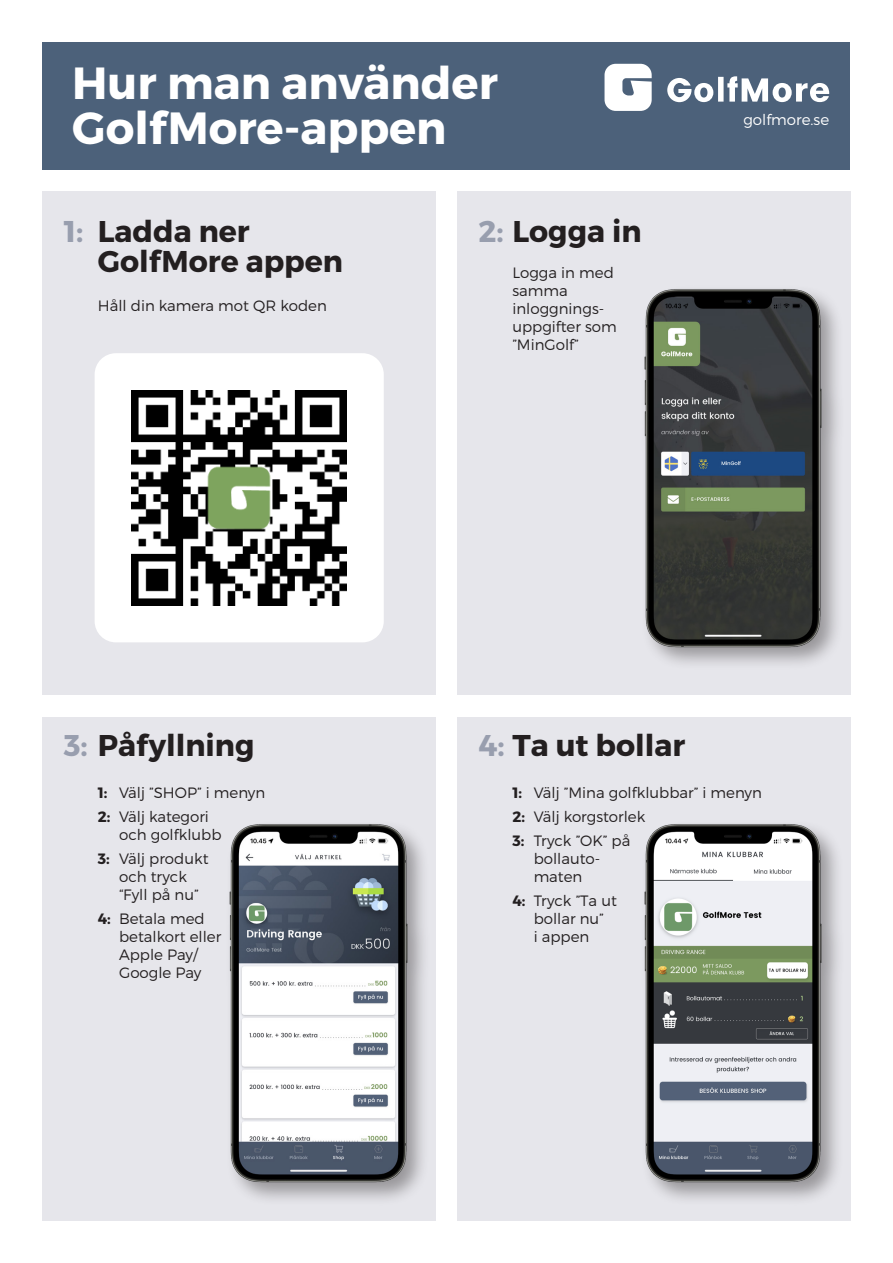
<style>
.page{position:relative;width:893px;height:1263px;background:#fff}
.page>*{position:absolute;margin:0;border:0;box-sizing:border-box;transform-origin:0 0}
.t1{font:700 45px "Montserrat";color:#fff}
.t2{font:700 30px "Montserrat";color:#231f20}
.t3{font:300 15px/18px "Montserrat";color:#231f20}
.t4{font:300 15px "Montserrat";color:#fff}
.s1{color:#989eae}
.s2{font-weight:700}
</style>
<div class="page">
<div style="left:43px;top:191px;width:393px;height:504px;background:#e6e6eb"></div>
<div style="left:457px;top:191px;width:393px;height:504px;background:#e6e6eb"></div>
<div style="left:43px;top:716px;width:393px;height:504px;background:#e6e6eb"></div>
<div style="left:457px;top:716px;width:393px;height:504px;background:#e6e6eb"></div>
<div style="left:43px;top:43px;width:807px;height:127px;background:#4c617a"></div>
<div style="left:95px;top:353px;width:289px;height:289px;background:#fff;border-radius:21px"></div>
<img style="left:132px;top:390px;width:215px;height:215px">
<img style="left:644px;top:289px;width:193px;height:374px">
<img style="left:644px;top:824px;width:193px;height:375px">
<img style="left:229px;top:824px;width:193px;height:374px">
<svg style="left:604px;top:64px;width:48px;height:47px"></svg>
<svg style="left:667px;top:76px;width:162px;height:26px"></svg>
<p class="t1" style="left:72px;top:55px;width:427px">Hur man använder</p>
<p class="t1" style="left:72px;top:100px;width:376px">GolfMore-appen</p>
<p class="t2" style="left:64px;top:212px;width:187px"><span class="s1">1:</span> Ladda ner</p>
<p class="t2" style="left:98px;top:242px;width:247px">GolfMore appen</p>
<p class="t3" style="left:98px;top:296px;width:231px">Håll din kamera mot QR koden</p>
<p class="t2" style="left:478px;top:212px;width:165px"><span class="s1">2:</span> Logga in</p>
<p class="t3" style="left:512px;top:263px;width:106px">Logga in med samma inloggnings&shy;uppgifter som ”MinGolf”</p>
<p class="t4" style="left:743px;top:111px;width:87px">golfmore.se</p>
<p class="t2" style="left:64px;top:727px;width:192px"><span class="s1">3:</span> Påfyllning</p>
<p class="t3" style="left:98px;top:784px;width:169px"><span class="s2">1:</span> Välj ”SHOP” i menyn</p>
<p class="t3" style="left:98px;top:808px;width:113px"><span class="s2">2:</span> Välj kategori</p>
<p class="t3" style="left:119px;top:826px;width:104px">och golfklubb</p>
<p class="t3" style="left:98px;top:850px;width:112px"><span class="s2">3:</span> Välj produkt</p>
<p class="t3" style="left:119px;top:868px;width:69px">och tryck</p>
<p class="t3" style="left:119px;top:886px;width:81px">“Fyll på nu”</p>
<p class="t3" style="left:98px;top:910px;width:108px"><span class="s2">4:</span> Betala med</p>
<p class="t3" style="left:119px;top:928px;width:104px">betalkort eller<br>Apple Pay/</p>
<p class="t3" style="left:119px;top:964px;width:84px">Google Pay</p>
<p class="t2" style="left:478px;top:727px;width:208px"><span class="s1">4:</span> Ta ut bollar</p>
<p class="t3" style="left:512px;top:784px;width:251px"><span class="s2">1:</span> Välj ”Mina golfklubbar” i menyn</p>
<p class="t3" style="left:512px;top:808px;width:134px"><span class="s2">2:</span> Välj korgstorlek</p>
<p class="t3" style="left:512px;top:832px;width:120px"><span class="s2">3:</span> Tryck ”OK” på</p>
<p class="t3" style="left:534px;top:850px;width:68px">bollauto-</p>
<p class="t3" style="left:534px;top:868px;width:50px">maten</p>
<p class="t3" style="left:512px;top:892px;width:106px"><span class="s2">4:</span> Tryck ”Ta ut</p>
<p class="t3" style="left:534px;top:910px;width:72px">bollar nu”</p>
<p class="t3" style="left:534px;top:928px;width:57px">i appen</p>
</div>
